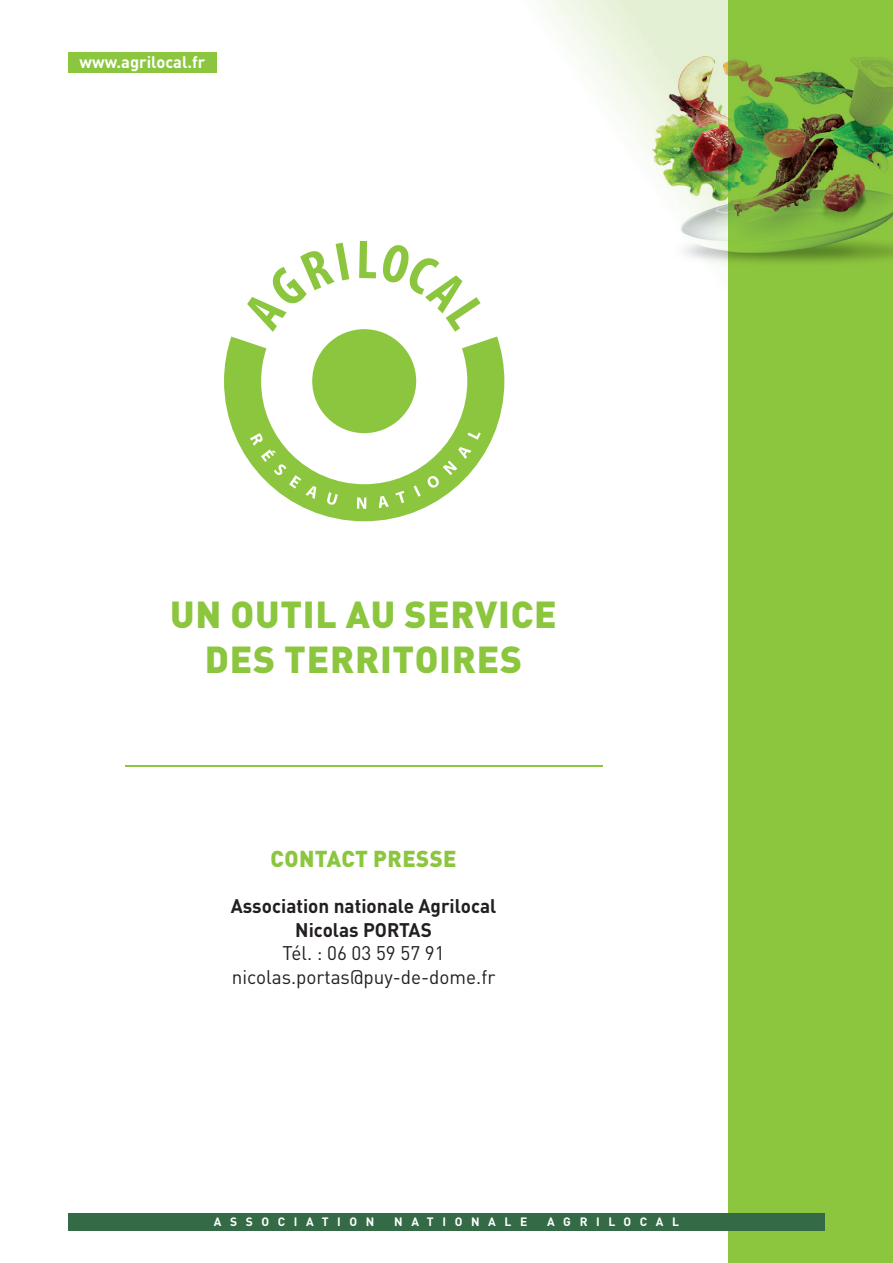
<style>
.page{position:relative;width:893px;height:1263px;background:#fff}
.page>*{position:absolute;margin:0;border:0;box-sizing:border-box;transform-origin:0 0}
.t1{font:900 37.2px/44.5px "DIN Pro";letter-spacing:.02em;color:#8bc63e;text-align:center}
.t2{font:900 22.8px "DIN Pro";letter-spacing:.02em;color:#8bc63e}
.t3{font:19.5px/23.4px "DIN Pro";color:#231f20;text-align:center}
.t4{font:700 19.5px/23.4px "DIN Pro";color:#231f20;text-align:center}
.t5{font:700 16.5px "DIN Pro";color:#fff}
.t6{font:700 12px "DIN Pro";letter-spacing:.72em;color:#fff}
</style>
<div class="page">
<svg style="left:542px;top:0;width:186px;height:95px"></svg>
<div style="left:728px;top:0;width:165px;height:1263px;background:#8bc63e"></div>
<div style="left:68px;top:1213px;width:757px;height:17px;background:#346a46"></div>
<div style="left:68px;top:52px;width:149px;height:21px;background:#8bc63e"></div>
<hr style="left:125px;top:765px;width:477px;height:2px;background:#8bc63e">
<svg style="left:224px;top:336px;width:280px;height:185px"></svg>
<div style="left:312px;top:329px;width:104px;height:104px;background:#8bc63e;border-radius:50%"></div>
<svg style="left:247px;top:243px;width:102px;height:89px"></svg>
<svg style="left:359px;top:241px;width:17px;height:37px"></svg>
<svg style="left:383px;top:245px;width:98px;height:87px"></svg>
<svg style="left:250px;top:433px;width:66px;height:66px"></svg>
<svg style="left:326px;top:492px;width:12px;height:13px"></svg>
<svg style="left:357px;top:497px;width:9px;height:12px"></svg>
<svg style="left:379px;top:496px;width:10px;height:12px"></svg>
<svg style="left:395px;top:491px;width:9px;height:12px"></svg>
<svg style="left:414px;top:485px;width:7px;height:12px"></svg>
<svg style="left:427px;top:447px;width:44px;height:41px"></svg>
<svg style="left:468px;top:432px;width:13px;height:8px"></svg>
<img style="left:608px;top:28px;width:285px;height:241px">
<p class="t5" style="left:80px;top:49px;width:127px">www.agrilocal.fr</p>
<h1 class="t1" style="left:170px;top:587px;width:388px">UN OUTIL AU SERVICE<br>DES TERRITOIRES</h1>
<p class="t2" style="left:271px;top:839px;width:188px">CONTACT PRESSE</p>
<p class="t4" style="left:231px;top:892px;width:267px">Association nationale Agrilocal<br>Nicolas PORTAS</p>
<p class="t3" style="left:232px;top:939px;width:265px">Tél. : 06 03 59 57 91 nicolas.portas@puy-de-dome.fr</p>
<p class="t6" style="left:214px;top:1212px;width:162px">ASSOCIATION</p>
<p class="t6" style="left:394px;top:1212px;width:135px">NATIONALE</p>
<p class="t6" style="left:547px;top:1212px;width:133px">AGRILOCAL</p>
</div>
